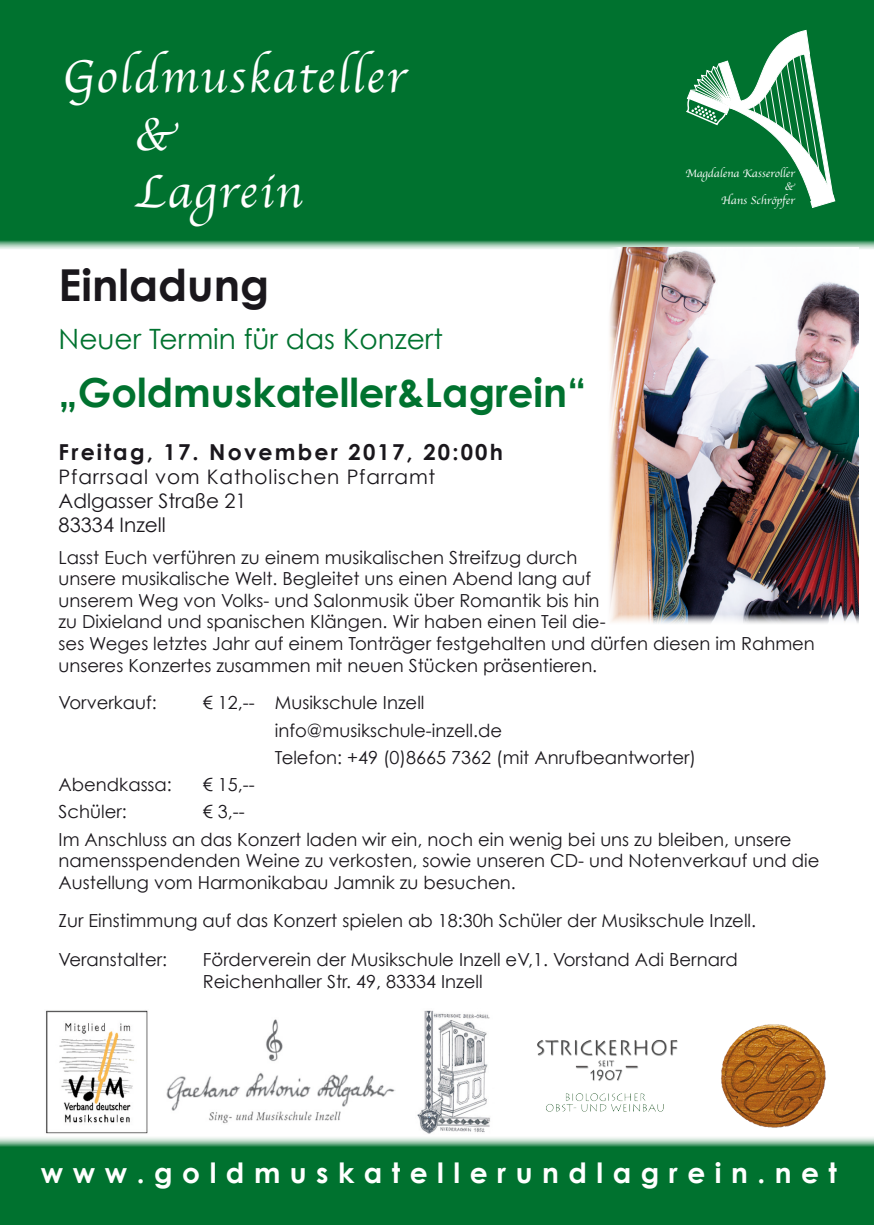
<style>
.page{position:relative;width:874px;height:1225px;background:#fff}
.page>*{position:absolute;margin:0;border:0;box-sizing:border-box;transform-origin:0 0}
.t1{font:48px "Apple Chancery";letter-spacing:.04em;color:#fff}
.t2{font:700 44px "Century Gothic";color:#1a171c}
.t3{font:700 40px "Century Gothic";color:#00722f}
.t4{font:700 28px "Century Gothic";letter-spacing:.34em;color:#fff}
.t5{font:28px "Century Gothic";color:#00722f}
.t6{font:700 22px "Century Gothic";letter-spacing:.1em;color:#1a171c}
.t7{font:20px "Century Gothic";letter-spacing:.04em;color:#1a171c}
.t8{font:20px "Century Gothic";color:#1a171c}
.t9{font:18px/21.6px "Century Gothic";color:#1a171c}
.t10{font:11.4px "Apple Chancery";color:#fff}
</style>
<div class="page">
<div style="left:0;top:0;width:873px;height:249px;background:#00722f"></div>
<img style="left:537px;top:1040px;width:141px;height:72px">
<img style="left:721px;top:1024px;width:105px;height:104px">
<img style="left:46px;top:1010px;width:102px;height:124px">
<img style="left:166px;top:1019px;width:229px;height:105px">
<img style="left:417px;top:1010px;width:73px;height:124px">
<img style="left:607px;top:248px;width:250px;height:376px">
<svg style="left:684px;top:20px;width:151px;height:188px"></svg>
<svg style="left:0;top:1137px;width:873px;height:88px;background:#187f42"></svg>
<div style="left:29px;top:1161px;width:819px;height:28px;background:#00722f"></div>
<p class="t1" style="left:62px;top:38px;width:345px">Goldmuskateller</p>
<p class="t1" style="left:134px;top:96px;width:44px">&amp;</p>
<p class="t1" style="left:134px;top:153px;width:169px">Lagrein</p>
<p class="t10" style="left:685px;top:164px;width:111px">Magdalena Kasseroller</p>
<p class="t10" style="left:784px;top:178px;width:12px">&amp;</p>
<p class="t10" style="left:720px;top:191px;width:75px">Hans Schröpfer</p>
<p class="t2" style="left:59px;top:257px;width:212px">Einladung</p>
<p class="t5" style="left:59px;top:322px;width:385px">Neuer Termin für das Konzert</p>
<p class="t3" style="left:59px;top:367px;width:529px">„Goldmuskateller&amp;Lagrein“</p>
<p class="t6" style="left:59px;top:438px;width:445px">Freitag, 17. November 2017, 20:00h</p>
<p class="t7" style="left:59px;top:464px;width:378px">Pfarrsaal vom Katholischen Pfarramt</p>
<p class="t8" style="left:59px;top:488px;width:189px">Adlgasser Straße 21</p>
<p class="t8" style="left:59px;top:512px;width:109px">83334 Inzell</p>
<p class="t9" style="left:59px;top:546px;width:757px">Lasst Euch verführen zu einem musikalischen Streifzug durch<br>unsere musikalische Welt. Begleitet uns einen Abend lang auf<br>unserem Weg von Volks- und Salonmusik über Romantik bis hin<br>zu Dixieland und spanischen Klängen. Wir haben einen Teil die-<br>ses Weges letztes Jahr auf einem Tonträger festgehalten und dürfen diesen im Rahmen unseres Konzertes zusammen mit neuen Stücken präsentieren.</p>
<p class="t9" style="left:59px;top:691px;width:100px">Vorverkauf:</p>
<p class="t9" style="left:203px;top:691px;width:223px">€ 12,-- Musikschule Inzell</p>
<p class="t9" style="left:275px;top:719px;width:229px">info@musikschule-inzell.de</p>
<p class="t9" style="left:275px;top:746px;width:422px">Telefon: +49 (0)8665 7362 (mit Anrufbeantworter)</p>
<p class="t9" style="left:59px;top:773px;width:115px">Abendkassa:</p>
<p class="t9" style="left:203px;top:773px;width:53px">€ 15,--</p>
<p class="t9" style="left:59px;top:801px;width:70px">Schüler:</p>
<p class="t9" style="left:203px;top:801px;width:43px">€ 3,--</p>
<p class="t9" style="left:59px;top:828px;width:761px">Im Anschluss an das Konzert laden wir ein, noch ein wenig bei uns zu bleiben, unsere namensspendenden Weine zu verkosten, sowie unseren CD- und Notenverkauf und die<br>Austellung vom Harmonikabau Jamnik zu besuchen.</p>
<p class="t9" style="left:59px;top:909px;width:698px">Zur Einstimmung auf das Konzert spielen ab 18:30h Schüler der Musikschule Inzell.</p>
<p class="t9" style="left:59px;top:948px;width:110px">Veranstalter:</p>
<p class="t9" style="left:203px;top:948px;width:536px">Förderverein der Musikschule Inzell eV,1. Vorstand Adi Bernard<br>Reichenhaller Str. 49, 83334 Inzell</p>
<p class="t4" style="left:41px;top:1155px;width:797px">www.goldmuskatellerundlagrein.net</p>
</div>
